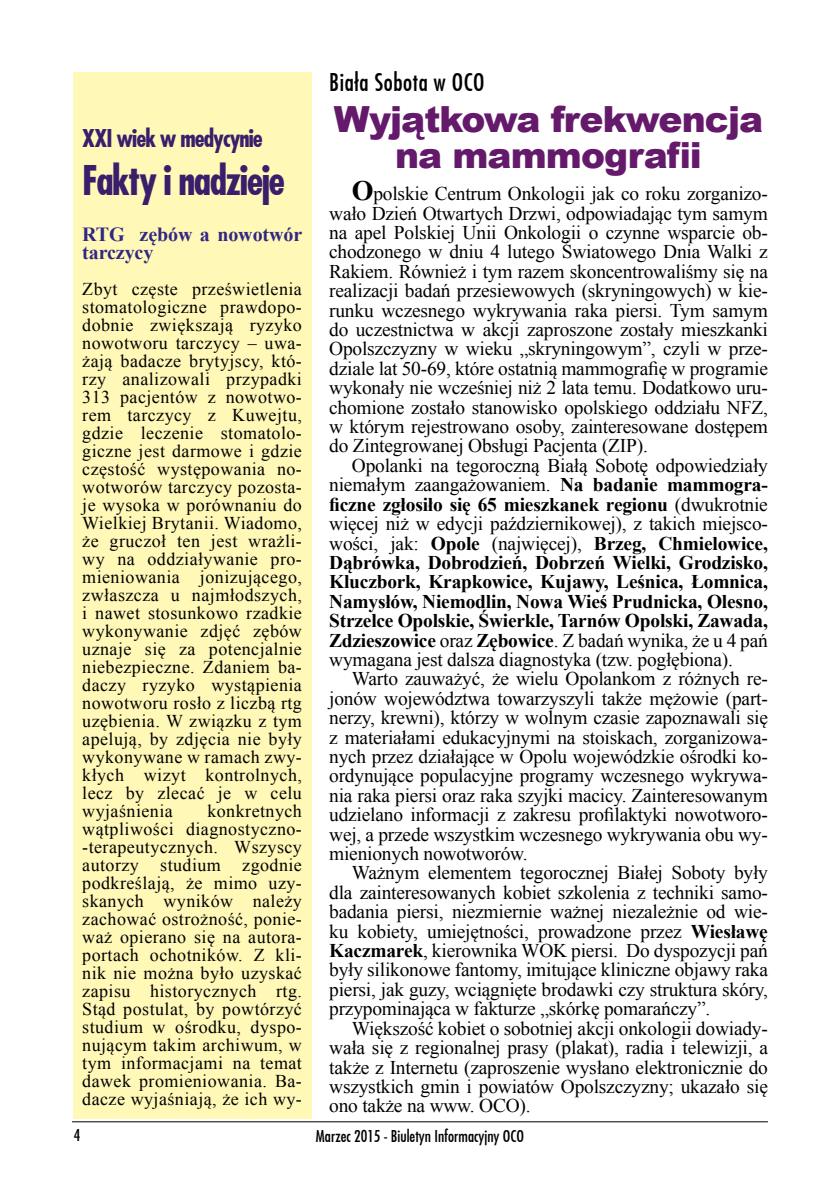
<style>
.page{position:relative;width:840px;height:1191px;background:#fff}
.page>*{position:absolute;margin:0;border:0;box-sizing:border-box;transform-origin:0 0}
.t1{font:700 40px "Fujiyama";letter-spacing:-.04em;color:#391e6c}
.t2{font:900 36px/36px "Arial";letter-spacing:-.025em;color:#64196b;text-align:center}
.t3{font:700 24px "Fujiyama";letter-spacing:-.04em;color:#391e6c}
.t4{font:24px "Fujiyama";letter-spacing:.025em;color:#000}
.t5{font:700 20px/18px "Times New Roman";letter-spacing:-.005em;color:#312783}
.t6{font:19.4px/19.4px "Times New Roman";letter-spacing:-.01em;color:#000;text-align:justify}
.t7{font:700 19.4px/19.4px "Times New Roman";letter-spacing:-.01em;color:#000;text-align:justify}
.t8{font:18px/18px "Times New Roman";letter-spacing:.025em;color:#000;text-align:justify}
.t9{font:16px "Fujiyama";color:#000}
.s1{font-weight:700;font-size:28px}
.s2{font-weight:400}
.s3{font-weight:700}
</style>
<div class="page">
<hr style="left:72px;top:1121px;width:695px;height:1px;background:#000">
<div style="left:74px;top:72px;width:238px;height:1047px;background:#fff8b7"></div>
<p class="t3" style="left:82px;top:123px;width:182px">XXI wiek w medycynie</p>
<h1 class="t1" style="left:82px;top:154px;width:204px">Fakty i nadzieje</h1>
<p class="t5" style="left:82px;top:225px;width:221px">RTG zębów a nowotwór tarczycy</p>
<p class="t8" style="left:82px;top:279px;width:221px">Zbyt częste prześwietlenia stomatologiczne prawdopo&shy;dobnie zwiększają ryzyko nowotworu tarczycy – uwa&shy;żają badacze brytyjscy, któ&shy;rzy analizowali przypadki 313 pacjentów z nowotwo&shy;rem tarczycy z Kuwejtu, gdzie leczenie stomatolo&shy;giczne jest darmowe i gdzie częstość występowania no&shy;wotworów tarczycy pozosta&shy;je wysoka w porównaniu do Wielkiej Brytanii. Wiadomo, że gruczoł ten jest wrażli&shy;wy na oddziaływanie pro&shy;mieniowania jonizującego, zwłaszcza u najmłodszych, i nawet stosunkowo rzadkie wykonywanie zdjęć zębów uznaje się za potencjalnie niebezpieczne. Zdaniem ba&shy;daczy ryzyko wystąpienia nowotworu rosło z liczbą rtg uzębienia. W związku z tym apelują, by zdjęcia nie były wykonywane w ramach zwy&shy;kłych wizyt kontrolnych, lecz by zlecać je w celu wyjaśnienia</p>
<p class="t8" style="left:82px;top:801px;width:221px;text-indent:125px">konkretnych wątpliwości diagnostyczno--terapeutycznych. Wszyscy autorzy studium zgodnie podkreślają, że mimo uzy&shy;skanych wyników należy zachować ostrożność, ponie&shy;waż opierano się na autora&shy;portach ochotników. Z kli&shy;nik nie można było uzyskać zapisu historycznych rtg.<br>Stąd postulat, by powtórzyć studium w ośrodku, dyspo&shy;nującym takim archiwum, w tym informacjami na temat dawek promieniowania. Ba&shy;dacze wyjaśniają, że ich wy-</p>
<p class="t4" style="left:329px;top:66px;width:157px">Biała Sobota w OCO</p>
<h2 class="t2" style="left:334px;top:100px;width:430px">Wyjątkowa frekwencja na mammografii</h2>
<p class="t6" style="left:329px;top:183px;width:440px;text-indent:23px"><span class="s1">O</span>polskie Centrum Onkologii jak co roku zorganizo&shy;wało Dzień Otwartych Drzwi, odpowiadając tym samym na apel Polskiej Unii Onkologii o czynne wsparcie ob&shy;chodzonego w dniu 4 lutego Światowego Dnia Walki z Rakiem. Również i tym razem skoncentrowaliśmy się na realizacji badań przesiewowych (skryningowych) w kie&shy;runku wczesnego wykrywania raka piersi. Tym samym do uczestnictwa w akcji zaproszone zostały mieszkanki Opolszczyzny w wieku „skryningowym”, czyli w prze&shy;dziale lat 50-69, które ostatnią mammografię w programie wykonały nie wcześniej niż 2 lata temu. Dodatkowo uru&shy;chomione zostało stanowisko opolskiego oddziału NFZ, w którym rejestrowano osoby, zainteresowane dostępem do Zintegrowanej Obsługi Pacjenta (ZIP).</p>
<p class="t7" style="left:329px;top:455px;width:440px;text-indent:23px"><span class="s2">Opolanki na tegoroczną Białą Sobotę odpowiedziały niemałym zaangażowaniem.</span> Na badanie mammogra&shy;ficzne zgłosiło się 65 mieszkanek regionu <span class="s2">(dwukrotnie więcej niż w edycji październikowej), z takich miejsco&shy;wości, jak:</span> Opole <span class="s2">(najwięcej),</span> Brzeg, Chmielowice, Dąbrówka, Dobrodzień, Dobrzeń Wielki, Grodzisko, Kluczbork, Krapkowice, Kujawy, Leśnica, Łomnica, Namysłów, Niemodlin, Nowa Wieś Prudnicka, Olesno, Strzelce Opolskie, Świerkle, Tarnów Opolski, Zawada, Zdzieszowice <span class="s2">oraz</span> Zębowice<span class="s2">. Z badań wynika, że u 4 pań wymagana jest dalsza diagnostyka (tzw. pogłębiona).</span></p>
<p class="t6" style="left:329px;top:668px;width:440px;text-indent:23px">Warto zauważyć, że wielu Opolankom z różnych re&shy;jonów województwa towarzyszyli także mężowie (part&shy;nerzy, krewni), którzy w wolnym czasie zapoznawali się z materiałami edukacyjnymi na stoiskach, zorganizowa&shy;nych przez działające w Opolu wojewódzkie ośrodki ko&shy;ordynujące populacyjne programy wczesnego wykrywa&shy;nia raka piersi oraz raka szyjki macicy. Zainteresowanym udzielano informacji z zakresu profilaktyki nowotworo&shy;wej, a przede wszystkim wczesnego wykrywania obu wy&shy;mienionych nowotworów.</p>
<p class="t6" style="left:329px;top:862px;width:440px;text-indent:23px">Ważnym elementem tegorocznej Białej Soboty były dla zainteresowanych kobiet szkolenia z techniki samo&shy;badania piersi, niezmiernie ważnej niezależnie od wie&shy;ku kobiety, umiejętności, prowadzone przez <span class="s3">Wiesławę Kaczmarek</span>, kierownika WOK piersi. Do dyspozycji pań były silikonowe fantomy, imitujące kliniczne objawy raka piersi, jak guzy, wciągnięte brodawki czy struktura skóry, przypominająca w fakturze „skórkę pomarańczy”.</p>
<p class="t6" style="left:329px;top:1017px;width:440px;text-indent:23px">Większość kobiet o sobotniej akcji onkologii dowiady&shy;wała się z regionalnej prasy (plakat), radia i telewizji, a także z Internetu (zaproszenie wysłano elektronicznie do wszystkich gmin i powiatów Opolszczyzny; ukazało się ono także na www. OCO).</p>
<p class="t9" style="left:74px;top:1124px;width:8px">4</p>
<p class="t9" style="left:316px;top:1125px;width:209px">Marzec 2015 - Biuletyn Informacyjny OCO</p>
</div>
